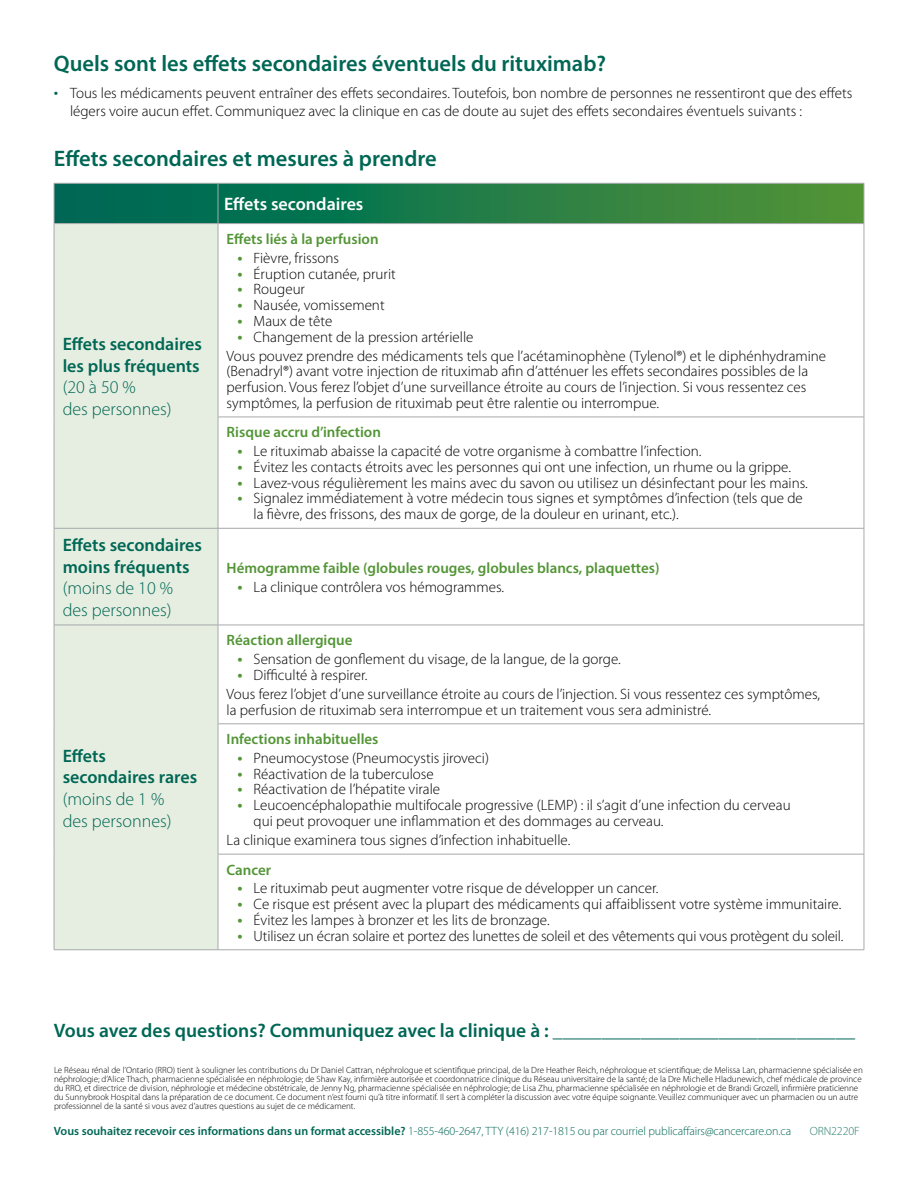
<style>
.page{position:relative;width:918px;height:1188px;background:#fff}
.page>*{position:absolute;margin:0;border:0;box-sizing:border-box;transform-origin:0 0}
.HEADER_NO_HYPHENS{font:600 22.5px "Myriad Pro";color:#006755}
.t1{font:600 19.5px "Myriad Pro";color:#006755}
.t2{font:600 18px/21.6px "Myriad Pro";color:#006755}
.t3{font:300 18px/21.6px "Myriad Pro";color:#006755}
.t4{font:600 18px "Myriad Pro";color:#fff}
.Chart_Bullets{font:300 15px/15.8px "Myriad Pro";color:#000}
.Chart_Header{font:600 15px "Myriad Pro";color:#539536}
.t5{font:300 12px "Myriad Pro";letter-spacing:-.01em;color:#006755}
.t6{font:300 12px "Myriad Pro";letter-spacing:-.01em;color:#297b6c}
.Body_Copy{font:300 9px/9px "Myriad Pro";color:#000}
.s1{font-size:18px;color:#006755}
.s2{font-weight:300}
.s3{font-weight:600}
.s4{font-weight:600;font-size:16.5px;color:#539536}
</style>
<div class="page">
<svg style="left:55px;top:184px;width:809px;height:39px"></svg>
<div style="left:55px;top:224px;width:163px;height:726px;background:#e6eee1"></div>
<hr style="left:54px;top:183px;width:164px;height:1px;background:#a7a9ac">
<hr style="left:54px;top:183px;width:1px;height:40px;background:#a7a9ac">
<hr style="left:218px;top:183px;width:646px;height:1px;background:#a7a9ac">
<hr style="left:218px;top:183px;width:1px;height:40px;background:#a7a9ac">
<hr style="left:864px;top:183px;width:1px;height:40px;background:#a7a9ac">
<hr style="left:54px;top:223px;width:164px;height:1px;background:#a7a9ac">
<hr style="left:218px;top:223px;width:646px;height:1px;background:#a7a9ac">
<hr style="left:864px;top:224px;width:1px;height:193px;background:#a7a9ac">
<hr style="left:218px;top:417px;width:646px;height:1px;background:#a7a9ac">
<hr style="left:864px;top:417px;width:1px;height:111px;background:#a7a9ac">
<hr style="left:54px;top:528px;width:164px;height:1px;background:#a7a9ac">
<hr style="left:218px;top:528px;width:646px;height:1px;background:#a7a9ac">
<hr style="left:864px;top:528px;width:1px;height:97px;background:#a7a9ac">
<hr style="left:218px;top:625px;width:646px;height:1px;background:#a7a9ac">
<hr style="left:864px;top:625px;width:1px;height:99px;background:#a7a9ac">
<hr style="left:218px;top:724px;width:646px;height:1px;background:#a7a9ac">
<hr style="left:864px;top:724px;width:1px;height:130px;background:#a7a9ac">
<hr style="left:218px;top:854px;width:646px;height:1px;background:#a7a9ac">
<hr style="left:864px;top:854px;width:1px;height:96px;background:#a7a9ac">
<hr style="left:218px;top:950px;width:646px;height:1px;background:#a7a9ac">
<hr style="left:54px;top:224px;width:1px;height:193px;background:#a7a9ac">
<hr style="left:218px;top:224px;width:1px;height:193px;background:#a7a9ac">
<hr style="left:54px;top:417px;width:1px;height:111px;background:#a7a9ac">
<hr style="left:218px;top:417px;width:1px;height:111px;background:#a7a9ac">
<hr style="left:54px;top:528px;width:1px;height:97px;background:#a7a9ac">
<hr style="left:218px;top:528px;width:1px;height:97px;background:#a7a9ac">
<hr style="left:54px;top:625px;width:1px;height:99px;background:#a7a9ac">
<hr style="left:218px;top:625px;width:1px;height:99px;background:#a7a9ac">
<hr style="left:54px;top:724px;width:1px;height:130px;background:#a7a9ac">
<hr style="left:218px;top:724px;width:1px;height:130px;background:#a7a9ac">
<hr style="left:54px;top:854px;width:1px;height:96px;background:#a7a9ac">
<hr style="left:218px;top:854px;width:1px;height:96px;background:#a7a9ac">
<hr style="left:54px;top:625px;width:164px;height:1px;background:#a7a9ac">
<hr style="left:54px;top:950px;width:164px;height:1px;background:#a7a9ac">
<p class="HEADER_NO_HYPHENS" style="left:54px;top:49px;width:554px">Quels sont les effets secondaires éventuels du rituximab?</p>
<p class="Chart_Bullets" style="left:70px;top:84px;width:784px;line-height:18px;text-indent:-16px"><span class="s1">•</span> Tous les médicaments peuvent entraîner des effets secondaires. Toutefois, bon nombre de personnes ne ressentiront que des effets légers voire aucun effet. Communiquez avec la clinique en cas de doute au sujet des effets secondaires éventuels suivants :</p>
<p class="HEADER_NO_HYPHENS" style="left:54px;top:144px;width:385px">Effets secondaires et mesures à prendre</p>
<p class="t2" style="left:63px;top:333px;width:141px">Effets secondaires les plus fréquents <span class="s2">(20 à 50 %<br>des personnes)</span></p>
<p class="t2" style="left:63px;top:534px;width:141px">Effets secondaires moins fréquents <span class="s2">(moins de 10 % des personnes)</span></p>
<p class="t3" style="left:63px;top:745px;width:136px"><span class="s3">Effets secondaires rares </span>(moins de 1 %<br>des personnes)</p>
<p class="t4" style="left:224px;top:193px;width:141px">Effets secondaires</p>
<p class="Chart_Header" style="left:227px;top:229px;width:154px">Effets liés à la perfusion</p>
<p class="Chart_Bullets" style="left:237px;top:250px;width:103px"><span class="s4">•</span> Fièvre, frissons</p>
<p class="Chart_Bullets" style="left:237px;top:266px;width:160px"><span class="s4">•</span> Éruption cutanée, prurit</p>
<p class="Chart_Bullets" style="left:237px;top:282px;width:69px"><span class="s4">•</span> Rougeur</p>
<p class="Chart_Bullets" style="left:237px;top:297px;width:149px"><span class="s4">•</span> Nausée, vomissement</p>
<p class="Chart_Bullets" style="left:237px;top:313px;width:96px"><span class="s4">•</span> Maux de tête</p>
<p class="Chart_Bullets" style="left:237px;top:329px;width:238px"><span class="s4">•</span> Changement de la pression artérielle</p>
<p class="Chart_Bullets" style="left:227px;top:348px;width:601px">Vous pouvez prendre des médicaments tels que l’acétaminophène (Tylenol®) et le diphénhydramine (Benadryl®) avant votre injection de rituximab afin d’atténuer les effets secondaires possibles de la perfusion. Vous ferez l’objet d’une surveillance étroite au cours de l’injection. Si vous ressentez ces symptômes, la perfusion de rituximab peut être ralentie ou interrompue.</p>
<p class="Chart_Header" style="left:227px;top:423px;width:156px">Risque accru d’infection</p>
<p class="Chart_Bullets" style="left:237px;top:443px;width:466px"><span class="s4">•</span> Le rituximab abaisse la capacité de votre organisme à combattre l’infection.</p>
<p class="Chart_Bullets" style="left:237px;top:459px;width:555px"><span class="s4">•</span> Évitez les contacts étroits avec les personnes qui ont une infection, un rhume ou la grippe.</p>
<p class="Chart_Bullets" style="left:237px;top:475px;width:572px"><span class="s4">•</span> Lavez-vous régulièrement les mains avec du savon ou utilisez un désinfectant pour les mains.</p>
<p class="Chart_Bullets" style="left:254px;top:491px;width:551px;text-indent:-16px"><span class="s4">•</span> Signalez immédiatement à votre médecin tous signes et symptômes d’infection (tels que de la fièvre, des frissons, des maux de gorge, de la douleur en urinant, etc.).</p>
<p class="Chart_Header" style="left:227px;top:558px;width:434px">Hémogramme faible (globules rouges, globules blancs, plaquettes)</p>
<p class="Chart_Bullets" style="left:237px;top:579px;width:268px"><span class="s4">•</span> La clinique contrôlera vos hémogrammes.</p>
<p class="Chart_Header" style="left:227px;top:631px;width:127px">Réaction allergique</p>
<p class="Chart_Bullets" style="left:237px;top:652px;width:385px"><span class="s4">•</span> Sensation de gonflement du visage, de la langue, de la gorge.</p>
<p class="Chart_Bullets" style="left:237px;top:667px;width:131px"><span class="s4">•</span> Difficulté à respirer.</p>
<p class="Chart_Bullets" style="left:227px;top:686px;width:595px">Vous ferez l’objet d’une surveillance étroite au cours de l’injection. Si vous ressentez ces symptômes, la perfusion de rituximab sera interrompue et un traitement vous sera administré.</p>
<p class="Chart_Header" style="left:227px;top:730px;width:153px">Infections inhabituelles</p>
<p class="Chart_Bullets" style="left:237px;top:750px;width:253px"><span class="s4">•</span> Pneumocystose (Pneumocystis jiroveci)</p>
<p class="Chart_Bullets" style="left:237px;top:766px;width:198px"><span class="s4">•</span> Réactivation de la tuberculose</p>
<p class="Chart_Bullets" style="left:237px;top:782px;width:204px"><span class="s4">•</span> Réactivation de l’hépatite virale</p>
<p class="Chart_Bullets" style="left:254px;top:798px;width:539px;text-indent:-16px"><span class="s4">•</span> Leucoencéphalopathie multifocale progressive (LEMP) : il s’agit d’une infection du cerveau qui peut provoquer une inflammation et des dommages au cerveau.</p>
<p class="Chart_Bullets" style="left:227px;top:832px;width:345px">La clinique examinera tous signes d’infection inhabituelle.</p>
<p class="Chart_Header" style="left:227px;top:860px;width:46px">Cancer</p>
<p class="Chart_Bullets" style="left:237px;top:881px;width:423px"><span class="s4">•</span> Le rituximab peut augmenter votre risque de développer un cancer.</p>
<p class="Chart_Bullets" style="left:237px;top:896px;width:605px"><span class="s4">•</span> Ce risque est présent avec la plupart des médicaments qui affaiblissent votre système immunitaire.</p>
<p class="Chart_Bullets" style="left:237px;top:912px;width:314px"><span class="s4">•</span> Évitez les lampes à bronzer et les lits de bronzage.</p>
<p class="Chart_Bullets" style="left:237px;top:928px;width:607px"><span class="s4">•</span> Utilisez un écran solaire et portez des lunettes de soleil et des vêtements qui vous protègent du soleil.</p>
<p class="t1" style="left:54px;top:1018px;width:803px">Vous avez des questions? Communiquez avec la clinique à : _______________________________</p>
<p class="Body_Copy" style="left:54px;top:1066px;width:810px">Le Réseau rénal de l’Ontario (RRO) tient à souligner les contributions du Dr Daniel Cattran, néphrologue et scientifique principal, de la Dre Heather Reich, néphrologue et scientifique; de Melissa Lan, pharmacienne spécialisée en néphrologie; d’Alice Thach, pharmacienne spécialisée en néphrologie; de Shaw Kay, infirmière autorisée et coordonnatrice clinique du Réseau universitaire de la santé; de la Dre Michelle Hladunewich, chef médicale de province du RRO, et directrice de division, néphrologie et médecine obstétricale, de Jenny Ng, pharmacienne spécialisée en néphrologie; de Lisa Zhu, pharmacienne spécialisée en néphrologie et de Brandi Grozell, infirmière praticienne du Sunnybrook Hospital dans la préparation de ce document. Ce document n’est fourni qu’à titre informatif. Il sert à compléter la discussion avec votre équipe soignante. Veuillez communiquer avec un pharmacien ou un autre professionnel de la santé si vous avez d’autres questions au sujet de ce médicament.</p>
<p class="t5" style="left:54px;top:1124px;width:739px"><span class="s3">Vous souhaitez recevoir ces informations dans un format accessible?</span> 1-855-460-2647, TTY (416) 217-1815 ou par courriel publicaffairs@cancercare.on.ca</p>
<p class="t6" style="left:810px;top:1124px;width:51px">ORN2220F</p>
</div>
